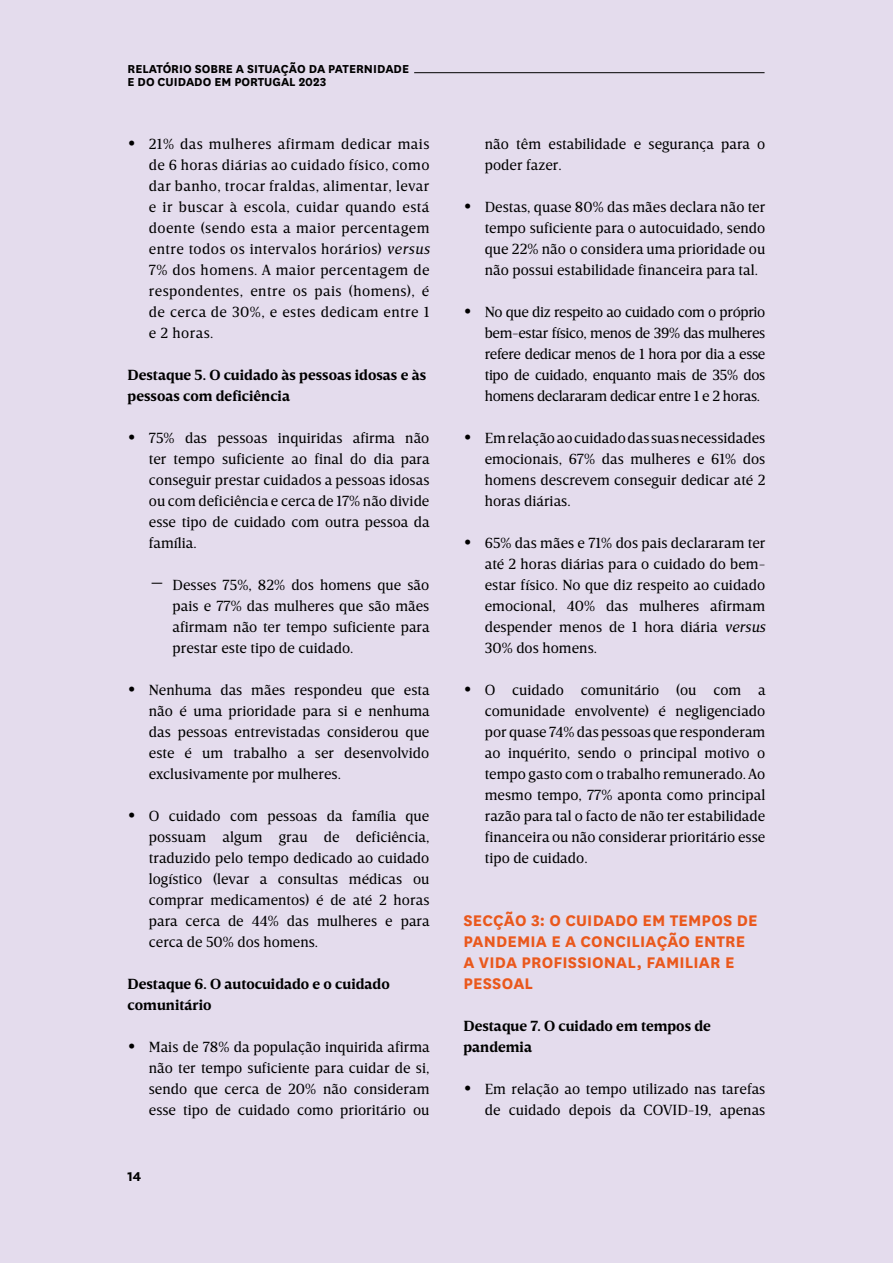
<style>
.page{position:relative;width:893px;height:1263px;background:#e4dced}
.page>*{position:absolute;margin:0;border:0;box-sizing:border-box;transform-origin:0 0}
.t1{font:700 18px/21px "National";letter-spacing:.01em;color:#ea581c}
.t2{font:15px/21px "Breve Text";color:#000;text-align:justify}
.t3{font:700 15px/21px "Breve Text";color:#000}
.t4{font:700 15px "National";color:#000}
.t5{font:700 13.5px/13.5px "National";color:#000}
.s1{font-weight:700;font-size:25.5px}
.s2{font-style:italic}
.s3{font-size:25.5px}
</style>
<div class="page">
<hr style="left:892px;top:0;width:1px;height:1263px;background:#bca9d2">
<hr style="left:414px;top:72px;width:351px;height:1px;background:#000">
<p class="t5" style="left:128px;top:61px;width:283px">RELATÓRIO SOBRE A SITUAÇÃO DA PATERNIDADE<br>E DO CUIDADO EM PORTUGAL 2023</p>
<p class="t2" style="left:149px;top:133px;width:282px;text-indent:-21px"><span class="s1">•</span> 21% das mulheres afirmam dedicar mais de 6 horas diárias ao cuidado físico, como dar banho, trocar fraldas, alimentar, levar e ir buscar à escola, cuidar quando está doente (sendo esta a maior percentagem entre todos os intervalos horários) <span class="s2">versus </span>7% dos homens. A maior percentagem de respondentes, entre os pais (homens), é de cerca de 30%, e estes dedicam entre 1 e 2 horas.</p>
<p class="t3" style="left:128px;top:364px;width:300px">Destaque 5. O cuidado às pessoas idosas e às pessoas com deficiência</p>
<p class="t2" style="left:149px;top:427px;width:282px;text-indent:-21px"><span class="s1">•</span> 75% das pessoas inquiridas afirma não ter tempo suficiente ao final do dia para conseguir prestar cuidados a pessoas idosas ou com deficiência e cerca de 17% não divide esse tipo de cuidado com outra pessoa da família.</p>
<p class="t2" style="left:173px;top:574px;width:259px;text-indent:-23px"><span class="s3">‒</span> Desses 75%, 82% dos homens que são pais e 77% das mulheres que são mães afirmam não ter tempo suficiente para prestar este tipo de cuidado.</p>
<p class="t2" style="left:149px;top:679px;width:282px;text-indent:-21px"><span class="s1">•</span> Nenhuma das mães respondeu que esta não é uma prioridade para si e nenhuma das pessoas entrevistadas considerou que este é um trabalho a ser desenvolvido exclusivamente por mulheres.</p>
<p class="t2" style="left:149px;top:805px;width:282px;text-indent:-21px"><span class="s1">•</span> O cuidado com pessoas da família que possuam algum grau de deficiência, traduzido pelo tempo dedicado ao cuidado logístico (levar a consultas médicas ou comprar medicamentos) é de até 2 horas para cerca de 44% das mulheres e para cerca de 50% dos homens.</p>
<p class="t3" style="left:128px;top:973px;width:264px">Destaque 6. O autocuidado e o cuidado comunitário</p>
<p class="t2" style="left:149px;top:1036px;width:282px;text-indent:-21px"><span class="s1">•</span> Mais de 78% da população inquirida afirma não ter tempo suficiente para cuidar de si, sendo que cerca de 20% não consideram esse tipo de cuidado como prioritário ou</p>
<p class="t4" style="left:128px;top:1166px;width:15px">14</p>
<p class="t2" style="left:485px;top:133px;width:282px">não têm estabilidade e segurança para o poder fazer.</p>
<p class="t2" style="left:485px;top:196px;width:282px;text-indent:-21px"><span class="s1">•</span> Destas, quase 80% das mães declara não ter tempo suficiente para o autocuidado, sendo que 22% não o considera uma prioridade ou não possui estabilidade financeira para tal.</p>
<p class="t2" style="left:485px;top:301px;width:282px;text-indent:-21px"><span class="s1">•</span> No que diz respeito ao cuidado com o próprio bem-estar físico, menos de 39% das mulheres refere dedicar menos de 1 hora por dia a esse tipo de cuidado, enquanto mais de 35% dos homens declararam dedicar entre 1 e 2 horas.</p>
<p class="t2" style="left:485px;top:427px;width:282px;text-indent:-21px"><span class="s1">•</span> Em relação ao cuidado das suas necessidades emocionais, 67% das mulheres e 61% dos homens descrevem conseguir dedicar até 2 horas diárias.</p>
<p class="t2" style="left:485px;top:532px;width:282px;text-indent:-21px"><span class="s1">•</span> 65% das mães e 71% dos pais declararam ter até 2 horas diárias para o cuidado do bem&shy;estar físico. No que diz respeito ao cuidado emocional, 40% das mulheres afirmam despender menos de 1 hora diária <span class="s2">versus </span>30% dos homens.</p>
<p class="t2" style="left:485px;top:679px;width:282px;text-indent:-21px"><span class="s1">•</span> O cuidado comunitário (ou com a comunidade envolvente) é negligenciado por quase 74% das pessoas que responderam ao inquérito, sendo o principal motivo o tempo gasto com o trabalho remunerado. Ao mesmo tempo, 77% aponta como principal razão para tal o facto de não ter estabilidade financeira ou não considerar prioritário esse tipo de cuidado.</p>
<p class="t1" style="left:463px;top:908px;width:295px">SECÇÃO 3: O CUIDADO EM TEMPOS DE<br>PANDEMIA E A CONCILIAÇÃO ENTRE<br>A VIDA PROFISSIONAL, FAMILIAR E<br>PESSOAL</p>
<p class="t3" style="left:463px;top:1015px;width:249px">Destaque 7. O cuidado em tempos de pandemia</p>
<p class="t2" style="left:463px;top:1078px;width:303px;text-align:right"><span class="s1">•</span> Em relação ao tempo utilizado nas tarefas de cuidado depois da COVID-19, apenas</p>
</div>
